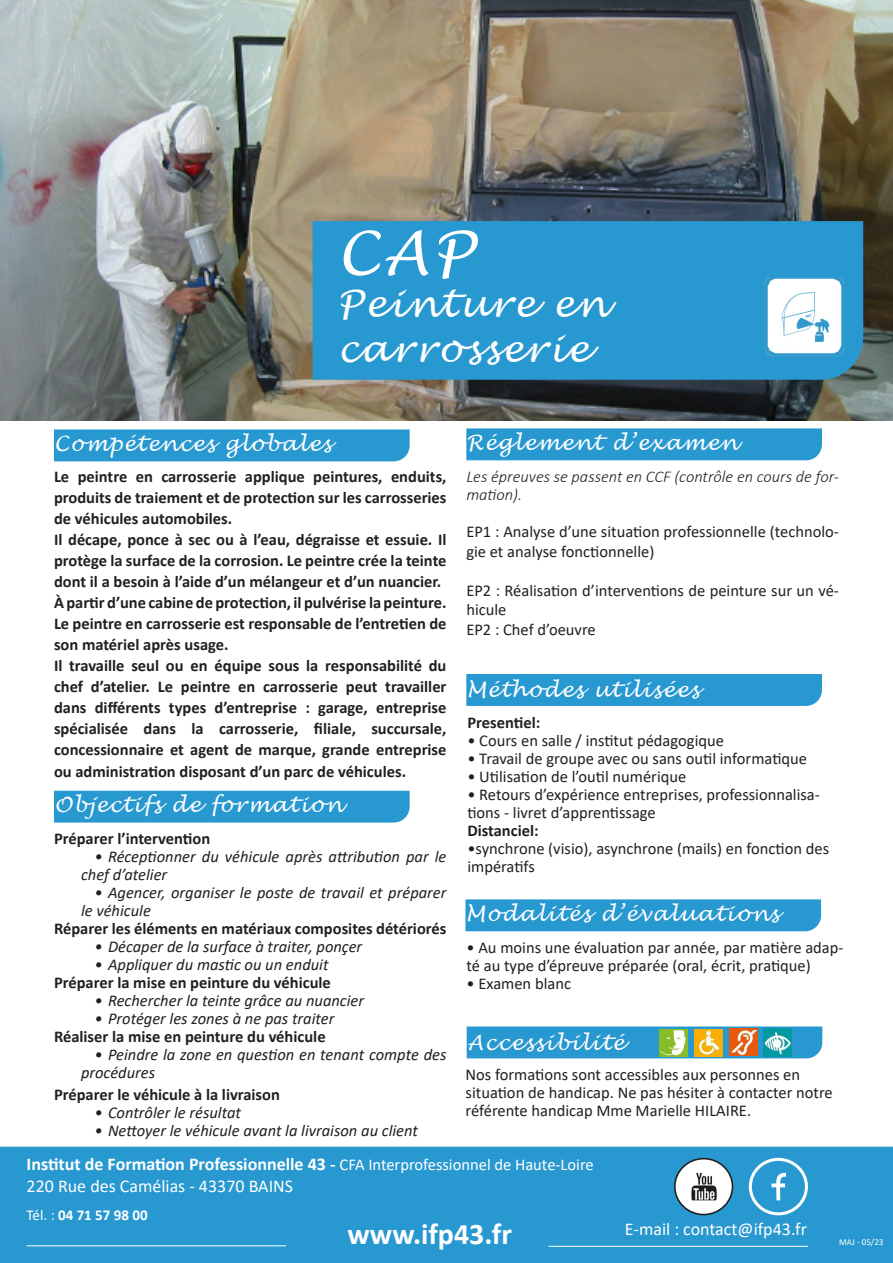
<style>
.page{position:relative;width:893px;height:1263px;background:#fff}
.page>*{position:absolute;margin:0;border:0;box-sizing:border-box;transform-origin:0 0}
.t1{font:italic 60px "Lucida Handwriting";color:#fff}
.t2{font:italic 37.5px/45px "Lucida Handwriting";letter-spacing:.06em;color:#fff}
.t3{font:700 30px "Calibri";color:#fff}
.t4{font:italic 21px "Lucida Handwriting";letter-spacing:.06em;color:#fff}
.t5{font:700 18px/21.6px "Calibri";color:#fff}
.t6{font:18px "Calibri";color:#fff}
.t7{font:700 16.5px/21px "Calibri";color:#231f20;text-align:justify}
.t8{font:16.5px/18px "Calibri";color:#231f20}
.t9{font:italic 16.5px/18px "Calibri";color:#231f20}
.t10{font:italic 300 16.5px/18px "Calibri";color:#231f20}
.t11{font:700 15px "Calibri";color:#fff}
.t12{font:9px "Calibri";color:#fff}
.s1{font-weight:400;font-size:16.5px}
.s2{font-weight:400}
</style>
<div class="page">
<img style="left:0;top:0;width:893px;height:421px">
<div style="left:313px;top:221px;width:550px;height:159px;background:#2898d0"></div>
<img style="left:764px;top:277px;width:80px;height:79px">
<div style="left:54px;top:429px;width:356px;height:32px;background:#2898d0"></div>
<div style="left:54px;top:791px;width:356px;height:31px;background:#2898d0"></div>
<div style="left:0;top:1147px;width:893px;height:116px;background:#2898d0"></div>
<hr style="left:27px;top:1245px;width:259px;height:1px;background:#fff">
<hr style="left:549px;top:1246px;width:259px;height:1px;background:#fff">
<div style="left:749px;top:1158px;width:59px;height:57px;border:3px solid #fff;border-radius:50%"></div>
<svg style="left:771px;top:1171px;width:15px;height:29px"></svg>
<div style="left:675px;top:1159px;width:57px;height:55px;background:#fff;border-radius:50%"></div>
<div style="left:674px;top:1158px;width:59px;height:57px;border:2px solid #231f20;border-radius:50%"></div>
<img style="left:692px;top:1173px;width:25px;height:26px">
<div style="left:690px;top:1168px;width:33px;height:33px;border:1px solid #fff"></div>
<div style="left:466px;top:428px;width:356px;height:32px;background:#2898d0"></div>
<div style="left:466px;top:674px;width:356px;height:32px;background:#2898d0"></div>
<div style="left:465px;top:899px;width:356px;height:32px;background:#2898d0"></div>
<svg style="left:467px;top:1026px;width:355px;height:32px;background:#309acc"></svg>
<img style="left:660px;top:1029px;width:28px;height:27px">
<img style="left:694px;top:1029px;width:28px;height:27px">
<img style="left:729px;top:1029px;width:28px;height:27px">
<img style="left:764px;top:1029px;width:28px;height:27px">
<p class="t1" style="left:337px;top:217px;width:138px">CAP</p>
<p class="t2" style="left:337px;top:282px;width:271px">Peinture en carrosserie</p>
<p class="t4" style="left:466px;top:429px;width:273px">Réglement d’examen</p>
<p class="t10" style="left:466px;top:467px;width:374px">Les épreuves se passent en CCF (contrôle en cours de for&shy;mation).</p>
<p class="t8" style="left:466px;top:522px;width:374px;line-height:19.5px">EP1 : Analyse d’une situation professionnelle (technolo&shy;gie et analyse fonctionnelle)</p>
<p class="t8" style="left:466px;top:580px;width:374px;line-height:19.5px">EP2 : Réalisation d’interventions de peinture sur un vé&shy;hicule</p>
<p class="t8" style="left:466px;top:620px;width:131px">EP2 : Chef d’oeuvre</p>
<p class="t4" style="left:54px;top:430px;width:279px">Compétences globales</p>
<p class="t7" style="left:54px;top:466px;width:394px">Le peintre en carrosserie applique peintures, enduits, produits de traiement et de protection sur les carrosseries de véhicules automobiles.</p>
<p class="t7" style="left:54px;top:529px;width:394px">Il décape, ponce à sec ou à l’eau, dégraisse et essuie. Il protège la surface de la corrosion. Le peintre crée la teinte dont il a besoin à l’aide d’un mélangeur et d’un nuancier.</p>
<p class="t7" style="left:54px;top:592px;width:394px">À partir d’une cabine de protection, il pulvérise la peinture.<br>Le peintre en carrosserie est responsable de l’entretien de son matériel après usage.</p>
<p class="t7" style="left:54px;top:655px;width:394px">Il travaille seul ou en équipe sous la responsabilité du chef d’atelier. Le peintre en carrosserie peut travailler dans différents types d’entreprise : garage, entreprise spécialisée dans la carrosserie, filiale, succursale, concessionnaire et agent de marque, grande entreprise ou administration disposant d’un parc de véhicules.</p>
<p class="t4" style="left:54px;top:792px;width:290px">Objectifs de formation</p>
<p class="t7" style="left:54px;top:827px;width:158px">Préparer l’intervention</p>
<p class="t9" style="left:81px;top:846px;width:367px;text-indent:14px">• Réceptionner du véhicule après attribution par le chef d’atelier</p>
<p class="t9" style="left:81px;top:882px;width:367px;text-indent:14px">• Agencer, organiser le poste de travail et préparer le véhicule</p>
<p class="t7" style="left:54px;top:917px;width:394px">Réparer les éléments en matériaux composites détériorés</p>
<p class="t9" style="left:94px;top:936px;width:269px">• Décaper de la surface à traiter, ponçer</p>
<p class="t9" style="left:94px;top:954px;width:236px">• Appliquer du mastic ou un enduit</p>
<p class="t7" style="left:54px;top:971px;width:278px">Préparer la mise en peinture du véhicule</p>
<p class="t9" style="left:94px;top:990px;width:271px">• Rechercher la teinte grâce au nuancier</p>
<p class="t9" style="left:94px;top:1008px;width:241px">• Protéger les zones à ne pas traiter</p>
<p class="t7" style="left:54px;top:1025px;width:273px">Réaliser la mise en peinture du véhicule</p>
<p class="t9" style="left:81px;top:1044px;width:367px;text-indent:14px">• Peindre la zone en question en tenant compte des procédures</p>
<p class="t7" style="left:54px;top:1083px;width:227px">Préparer le véhicule à la livraison</p>
<p class="t9" style="left:94px;top:1102px;width:148px">• Contrôler le résultat</p>
<p class="t9" style="left:94px;top:1120px;width:325px">• Nettoyer le véhicule avant la livraison au client</p>
<p class="t5" style="left:27px;top:1153px;width:569px">Institut de Formation Professionnelle 43 - <span class="s1">CFA Interprofessionnel de Haute-Loire<br></span><span class="s2">220 Rue des Camélias - 43370 BAINS</span></p>
<p class="t11" style="left:27px;top:1204px;width:123px"><span class="s2">Tél. :</span> 04 71 57 98 00</p>
<p class="t3" style="left:347px;top:1212px;width:166px">www.ifp43.fr</p>
<p class="t6" style="left:625px;top:1217px;width:183px">E-mail : contact@ifp43.fr</p>
<p class="t4" style="left:466px;top:677px;width:234px">Méthodes utilisées</p>
<p class="t7" style="left:467px;top:711px;width:74px">Presentiel:</p>
<p class="t8" style="left:467px;top:731px;width:258px">• Cours en salle / institut pédagogique</p>
<p class="t8" style="left:467px;top:749px;width:341px">• Travail de groupe avec ou sans outil informatique</p>
<p class="t8" style="left:467px;top:767px;width:220px">• Utilisation de l’outil numérique</p>
<p class="t8" style="left:467px;top:785px;width:354px">• Retours d’expérience entreprises, professionnalisa&shy;tions - livret d’apprentissage</p>
<p class="t7" style="left:467px;top:819px;width:73px">Distanciel:</p>
<p class="t8" style="left:467px;top:839px;width:363px">•synchrone (visio), asynchrone (mails) en fonction des impératifs</p>
<p class="t4" style="left:465px;top:900px;width:315px">Modalités d’évaluations</p>
<p class="t8" style="left:466px;top:938px;width:379px">• Au moins une évaluation par année, par matière adap&shy;té au type d’épreuve préparée (oral, écrit, pratique)</p>
<p class="t8" style="left:466px;top:974px;width:106px">• Examen blanc</p>
<p class="t4" style="left:467px;top:1030px;width:159px">Accessibilité</p>
<p class="t8" style="left:466px;top:1065px;width:369px">Nos formations sont accessibles aux personnes en situation de handicap. Ne pas hésiter à contacter notre référente handicap Mme Marielle HILAIRE.</p>
<p class="t12" style="left:839px;top:1236px;width:46px">MAJ - 05/23</p>
</div>
